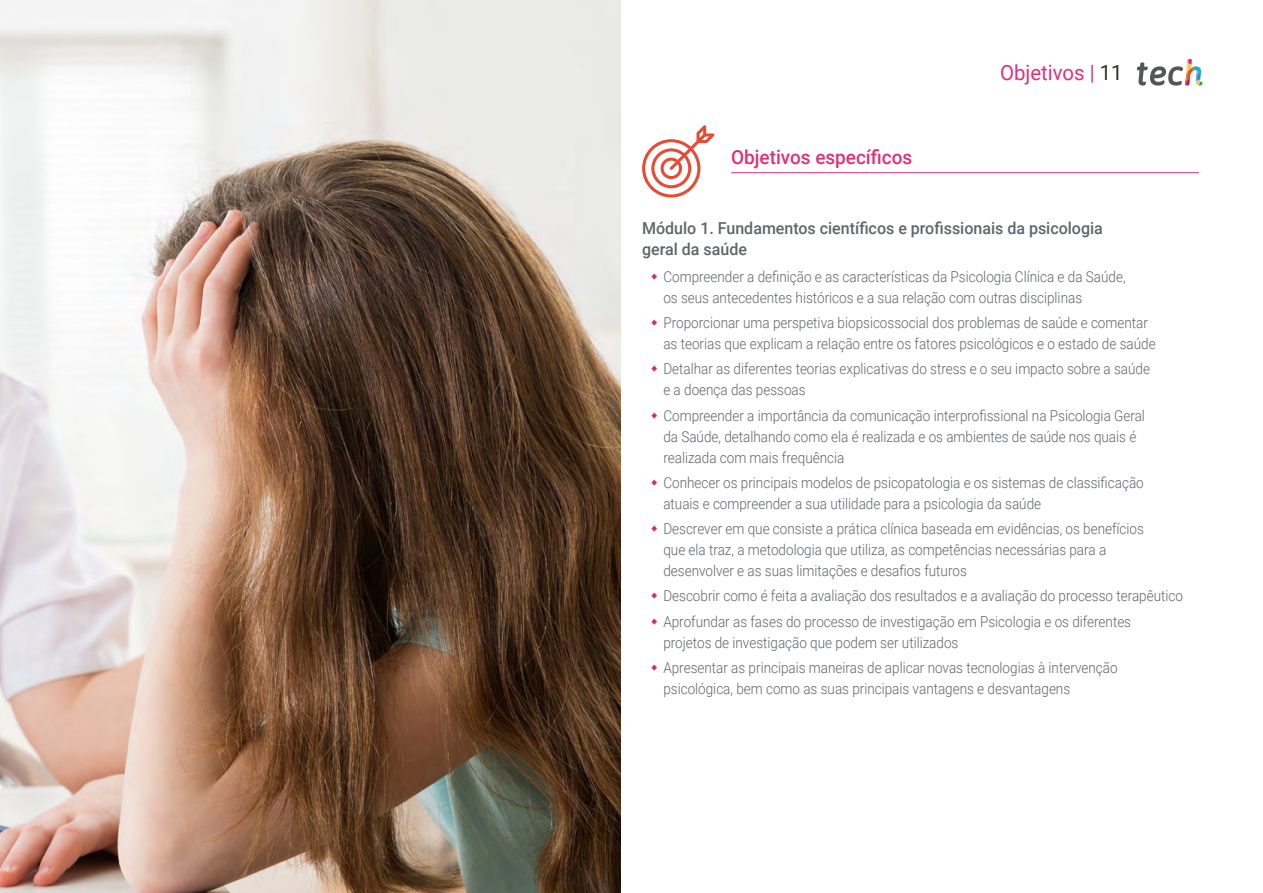
<style>
.page{position:relative;width:1263px;height:893px;background:#fff}
.page>*{position:absolute;margin:0;border:0;box-sizing:border-box;transform-origin:0 0}
.t1{font:21px "Roboto";color:#df3174}
.t2{font:500 19.5px "Roboto";color:#df3174}
.t3{font:500 16.5px/21px "Roboto";color:#61646a}
.t4{font:300 15px/21px "Roboto";color:#61646a;scale:.9 1}
.s1{color:#312e20}
</style>
<div class="page">
<hr style="left:731px;top:172px;width:468px;height:1px;background:#df3174">
<svg style="left:642px;top:125px;width:72px;height:73px"></svg>
<svg style="left:1137px;top:59px;width:65px;height:27px"></svg>
<img style="left:0;top:0;width:621px;height:893px">
<h2 class="t2" style="left:731px;top:144px;width:183px">Objetivos específicos</h2>
<h1 class="t1" style="left:1000px;top:57px;width:124px">Objetivos | <span class="s1">11</span></h1>
<p class="t3" style="left:642px;top:217px;width:462px">Módulo 1. Fundamentos científicos e profissionais da psicologia geral da saúde</p>
<p class="t4" style="left:663px;top:265px;width:515px">Compreender a definição e as características da Psicologia Clínica e da Saúde, os seus antecedentes históricos e a sua relação com outras disciplinas</p>
<p class="t4" style="left:663px;top:312px;width:548px">Proporcionar uma perspetiva biopsicossocial dos problemas de saúde e comentar as teorias que explicam a relação entre os fatores psicológicos e o estado de saúde</p>
<p class="t4" style="left:663px;top:358px;width:542px">Detalhar as diferentes teorias explicativas do stress e o seu impacto sobre a saúde e a doença das pessoas</p>
<p class="t4" style="left:663px;top:404px;width:537px">Compreender a importância da comunicação interprofissional na Psicologia Geral da Saúde, detalhando como ela é realizada e os ambientes de saúde nos quais é realizada com mais frequência</p>
<p class="t4" style="left:663px;top:471px;width:535px">Conhecer os principais modelos de psicopatologia e os sistemas de classificação atuais e compreender a sua utilidade para a psicologia da saúde</p>
<p class="t4" style="left:663px;top:518px;width:535px">Descrever em que consiste a prática clínica baseada em evidências, os benefícios que ela traz, a metodologia que utiliza, as competências necessárias para a desenvolver e as suas limitações e desafios futuros</p>
<p class="t4" style="left:663px;top:583px;width:579px;line-height:25.2px">Descobrir como é feita a avaliação dos resultados e a avaliação do processo terapêutico<br>Aprofundar as fases do processo de investigação em Psicologia e os diferentes</p>
<p class="t4" style="left:663px;top:629px;width:506px;line-height:25.2px">projetos de investigação que podem ser utilizados<br>Apresentar as principais maneiras de aplicar novas tecnologias à intervenção</p>
<p class="t4" style="left:663px;top:677px;width:453px">psicológica, bem como as suas principais vantagens e desvantagens</p>
</div>
